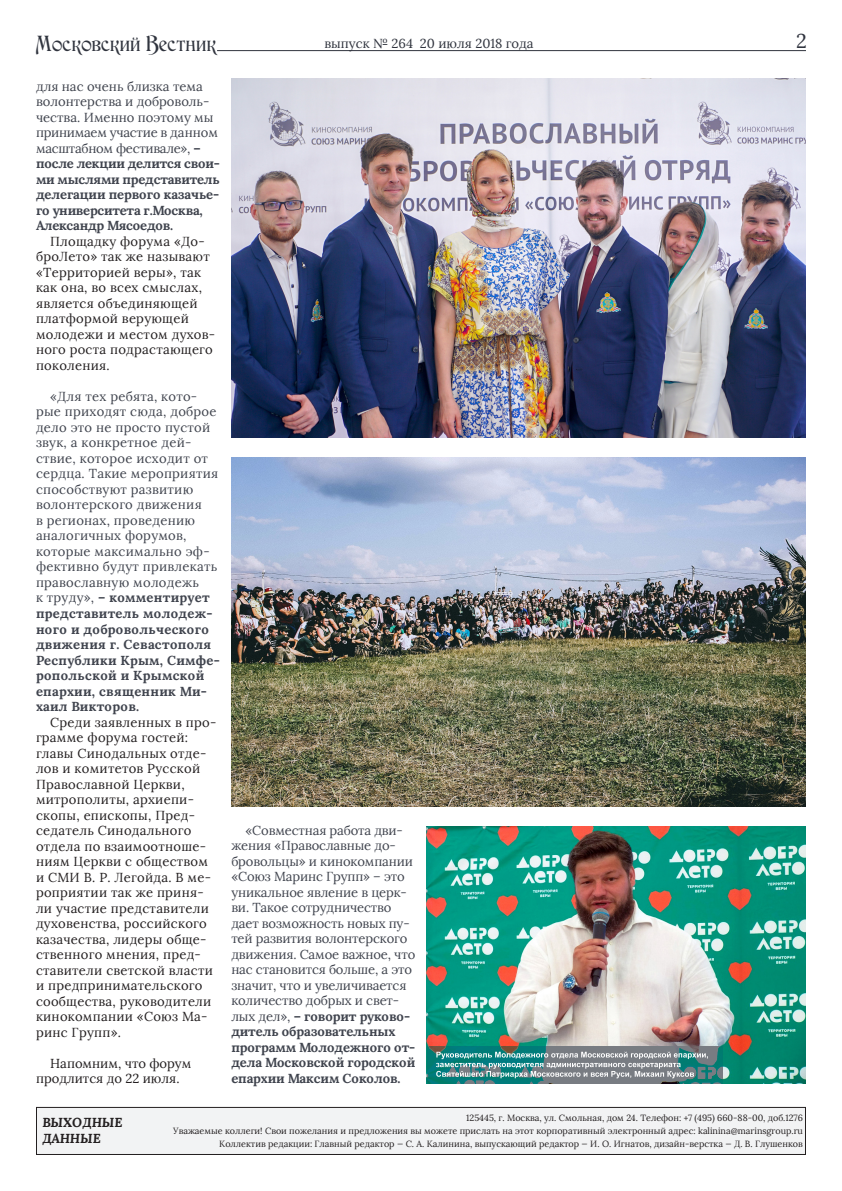
<style>
.page{position:relative;width:842px;height:1191px;background:#fff}
.page>*{position:absolute;margin:0;border:0;box-sizing:border-box;transform-origin:0 0}
.t1{font:20px "Lora";color:#30343f}
.t2{font:16px "Medieval";color:#30343e}
.t3{font:13px/15.5px "Lora";letter-spacing:.02em;color:#231f20}
.t4{font:13px/15.5px "Lora";letter-spacing:.02em;color:#40444e}
.t5{font:13px/15.5px "Lora";letter-spacing:-.01em;color:#40444e}
.t6{font:700 13px/15.5px "Lora";letter-spacing:-.02em;color:#40444e}
.t7{font:13px/15.5px "Lora";color:#231f20}
.t8{font:13px "Lora";color:#30343e}
.t9{font:italic 700 13px "Lora";color:#231f20}
.t10{font:9px "Lora";color:#231f20}
.s1{font-weight:400}
.s2{font-weight:700}
</style>
<div class="page">
<hr style="left:217px;top:50px;width:589px;height:1px;background:#30343e">
<div style="left:36px;top:1107px;width:769px;height:47px;background:#f2f3f4"></div>
<div style="left:36px;top:1107px;width:770px;height:48px;border:1px solid #231f20"></div>
<img style="left:231px;top:78px;width:575px;height:360px">
<img style="left:231px;top:457px;width:575px;height:349px">
<img style="left:427px;top:826px;width:379px;height:257px">
<svg style="left:427px;top:1046px;width:296px;height:37px;background:#447979"></svg>
<svg style="left:436px;top:1051px;width:272px;height:27px;background:#769a9c"></svg>
<p class="t2" style="left:36px;top:32px;width:182px">Московский Вестник</p>
<p class="t8" style="left:324px;top:36px;width:211px">выпуск № 264 20 июля 2018 года</p>
<p class="t1" style="left:796px;top:29px;width:12px">2</p>
<p class="t6" style="left:36px;top:78px;width:185px"><span class="s1">для нас очень близка тема волонтерства и доброволь&shy;чества. Именно поэтому мы принимаем участие в данном масштабном фестивале»,</span> – после лекции делится свои&shy;ми мыслями представитель делегации первого казачье&shy;го университета г.Москва,<br>Александр Мясоедов.</p>
<p class="t3" style="left:36px;top:233px;width:181px;text-indent:14px">Площадку форума «До&shy;броЛето» так же называют «Территорией веры», так как она, во всех смыслах, является объединяющей платформой верующей молодежи и местом духов&shy;ного роста подрастающего поколения.</p>
<p class="t4" style="left:36px;top:388px;width:185px;text-indent:14px">«Для тех ребята, кото&shy;рые приходят сюда, доброе дело это не просто пустой звук, а конкретное дей&shy;ствие, которое исходит от сердца. Такие мероприятия способствуют развитию волонтерского движения<br>в регионах, проведению аналогичных форумов, которые максимально эф&shy;фективно будут привлекать православную молодежь<br>к труду», <span class="s2">– комментирует представитель молодеж&shy;ного и добровольческого движения г. Севастополя<br>Республики Крым, Симфе&shy;ропольской и Крымской епархии, священник Ми&shy;хаил Викторов.</span></p>
<p class="t3" style="left:36px;top:714px;width:182px;text-indent:14px">Среди заявленных в про&shy;грамме форума гостей: главы Синодальных отде&shy;лов и комитетов Русской<br>Православной Церкви, митрополиты, архиепи&shy;скопы, епископы, Пред&shy;седатель Синодального отдела по взаимоотноше&shy;ниям Церкви с обществом и СМИ В. Р. Легойда. В ме&shy;роприятии так же приня&shy;ли участие представители духовенства, российского казачества, лидеры обще&shy;ственного мнения, пред&shy;ставители светской власти и предпринимательского сообщества, руководители кинокомпании «Союз Ма&shy;ринс Групп».</p>
<p class="t7" style="left:36px;top:1055px;width:157px;text-indent:14px">Напомним, что форум продлится до 22 июля.</p>
<p class="t5" style="left:231px;top:822px;width:185px;text-indent:14px">«Совместная работа дви&shy;жения «Православные до&shy;бровольцы» и кинокомпании «Союз Маринс Групп» – это уникальное явление в церк&shy;ви. Такое сотрудничество дает возможность новых пу&shy;тей развития волонтерского движения. Самое важное, что нас становится больше, а это значит, что и увеличивается количество добрых и свет&shy;лых дел», <span class="s2">– говорит руково&shy;дитель образовательных программ Молодежного от&shy;дела Московской городской епархии Максим Соколов.</span></p>
<p class="t9" style="left:42px;top:1113px;width:82px">ВЫХОДНЫЕ</p>
<p class="t9" style="left:42px;top:1129px;width:60px">ДАННЫЕ</p>
<p class="t10" style="left:466px;top:1112px;width:338px">125445, г. Москва, ул. Смольная, дом 24. Телефон: +7 (495) 660-88-00, доб.1276</p>
<p class="t10" style="left:173px;top:1125px;width:631px">Уважаемые коллеги! Свои пожелания и предложения вы можете прислать на этот корпоративный электронный адрес: kalinina@marinsgroup.ru</p>
<p class="t10" style="left:219px;top:1138px;width:585px">Коллектив редакции: Главный редактор — С. А. Калинина, выпускающий редактор — И. О. Игнатов, дизайн-верстка — Д. В. Глушенков</p>
</div>
